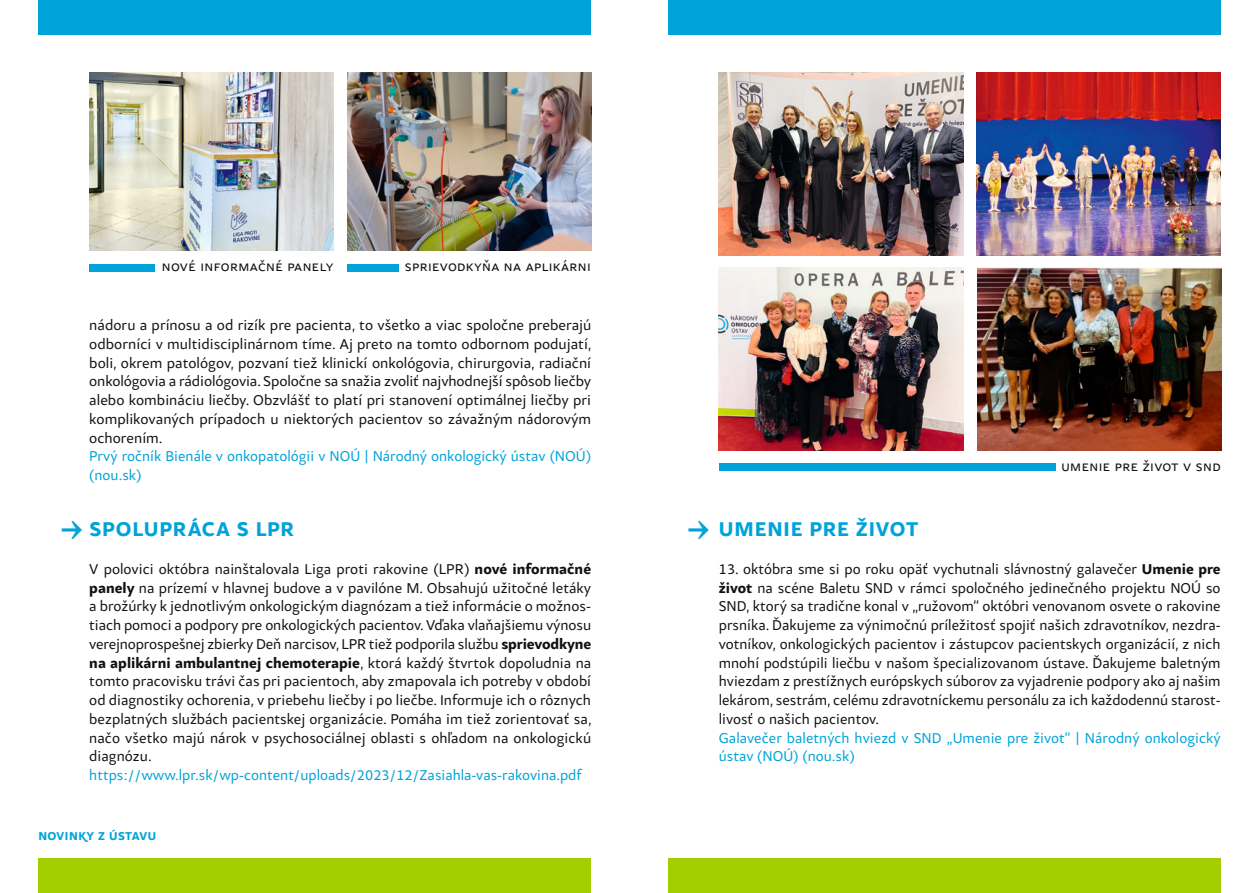
<style>
.page{position:relative;width:1259px;height:893px;background:#fff}
.page>*{position:absolute;margin:0;border:0;box-sizing:border-box;transform-origin:0 0}
.t1{font:500 30px "Samo Sans Pro";color:#00a3d9}
.t2{font:700 21px "Samo Sans Pro";letter-spacing:.035em;color:#00a3d9}
.t3{font:15px/18.8px "Samo Sans Pro";color:#11110f;text-align:justify}
.t4{font:15px/18.8px "Samo Sans Pro";color:#00a3d9}
.t5{font:15px "Samo Sans Pro";letter-spacing:.025em;color:#11110f}
.t6{font:700 12px "Samo Sans Pro";letter-spacing:.04em;color:#00a3d9}
.s1{font-weight:700}
</style>
<div class="page">
<div style="left:347px;top:264px;width:52px;height:8px;background:#00a3d9"></div>
<div style="left:89px;top:264px;width:66px;height:8px;background:#00a3d9"></div>
<img style="left:347px;top:72px;width:244px;height:179px">
<img style="left:89px;top:72px;width:244px;height:179px">
<img style="left:719px;top:268px;width:244px;height:183px">
<img style="left:976px;top:72px;width:244px;height:183px">
<img style="left:719px;top:72px;width:244px;height:183px">
<img style="left:977px;top:268px;width:244px;height:183px">
<div style="left:719px;top:463px;width:336px;height:8px;background:#00a3d9"></div>
<div style="left:38px;top:0;width:553px;height:34px;background:#00a3d9"></div>
<div style="left:668px;top:0;width:552px;height:34px;background:#00a3d9"></div>
<div style="left:38px;top:859px;width:553px;height:34px;background:#a3ce00"></div>
<div style="left:668px;top:859px;width:552px;height:34px;background:#a3ce00"></div>
<p class="t5" style="left:162px;top:260px;width:173px">nové informaČné panely</p>
<p class="t5" style="left:405px;top:260px;width:187px">sprievodkyŇa na aplikárni</p>
<p class="t3" style="left:89px;top:317px;width:504px">nádoru a prínosu a od rizík pre pacienta, to všetko a viac spoločne preberajú odborníci v multidisciplinárnom tíme. Aj preto na tomto odbornom podujatí, boli, okrem patológov, pozvaní tiež klinickí onkológovia, chirurgovia, radiační onkológovia a rádiológovia. Spoločne sa snažia zvoliť najvhodnejší spôsob liečby alebo kombináciu liečby. Obzvlášť to platí pri stanovení optimálnej liečby pri komplikovaných prípadoch u niektorých pacientov so závažným nádorovým ochorením.</p>
<p class="t4" style="left:89px;top:448px;width:503px">Prvý ročník Bienále v onkopatológii v NOÚ | Národný onkologický ústav (NOÚ) (nou.sk)</p>
<h2 class="t2" style="left:89px;top:521px;width:206px">SPOLUPRÁCA S LPR</h2>
<p class="t3" style="left:89px;top:561px;width:504px">V polovici októbra nainštalovala Liga proti rakovine (LPR) <span class="s1">nové informačné panely</span> na prízemí v hlavnej budove a v pavilóne M. Obsahujú užitočné letáky a brožúrky k jednotlivým onkologickým diagnózam a tiež informácie o možnos&shy;tiach pomoci a podpory pre onkologických pacientov. Vďaka vlaňajšiemu výnosu verejnoprospešnej zbierky Deň narcisov, LPR tiež podporila službu <span class="s1">sprievodkyne na aplikárni ambulantnej chemoterapie</span>, ktorá každý štvrtok dopoludnia na tomto pracovisku trávi čas pri pacientoch, aby zmapovala ich potreby v období od diagnostiky ochorenia, v priebehu liečby i po liečbe. Informuje ich o rôznych bezplatných službách pacientskej organizácie. Pomáha im tiež zorientovať sa, načo všetko majú nárok v psychosociálnej oblasti s ohľadom na onkologickú diagnózu.</p>
<p class="t4" style="left:89px;top:767px;width:494px">https://www.lpr.sk/wp-content/uploads/2023/12/Zasiahla-vas-rakovina.pdf</p>
<h1 class="t1" style="left:61px;top:518px;width:25px">→</h1>
<h1 class="t1" style="left:687px;top:518px;width:25px">→</h1>
<p class="t5" style="left:1061px;top:460px;width:161px">umenie pre život v snd</p>
<h2 class="t2" style="left:719px;top:521px;width:201px">UMENIE PRE ŽIVOT</h2>
<p class="t3" style="left:719px;top:561px;width:503px">13. októbra sme si po roku opäť vychutnali slávnostný galavečer <span class="s1">Umenie pre život</span> na scéne Baletu SND v rámci spoločného jedinečného projektu NOÚ so SND, ktorý sa tradične konal v „ružovom“ októbri venovanom osvete o rakovine prsníka. Ďakujeme za výnimočnú príležitosť spojiť našich zdravotníkov, nezdra&shy;votníkov, onkologických pacientov i zástupcov pacientskych organizácií, z nich mnohí podstúpili liečbu v našom špecializovanom ústave. Ďakujeme baletným hviezdam z prestížnych európskych súborov za vyjadrenie podpory ako aj našim lekárom, sestrám, celému zdravotníckemu personálu za ich každodennú starost&shy;livosť o našich pacientov.</p>
<p class="t4" style="left:719px;top:729px;width:503px">Galavečer baletných hviezd v SND „Umenie pre život“ | Národný onkologický ústav (NOÚ) (nou.sk)</p>
<p class="t6" style="left:38px;top:831px;width:119px">NOVINKY Z ÚSTAVU</p>
</div>
